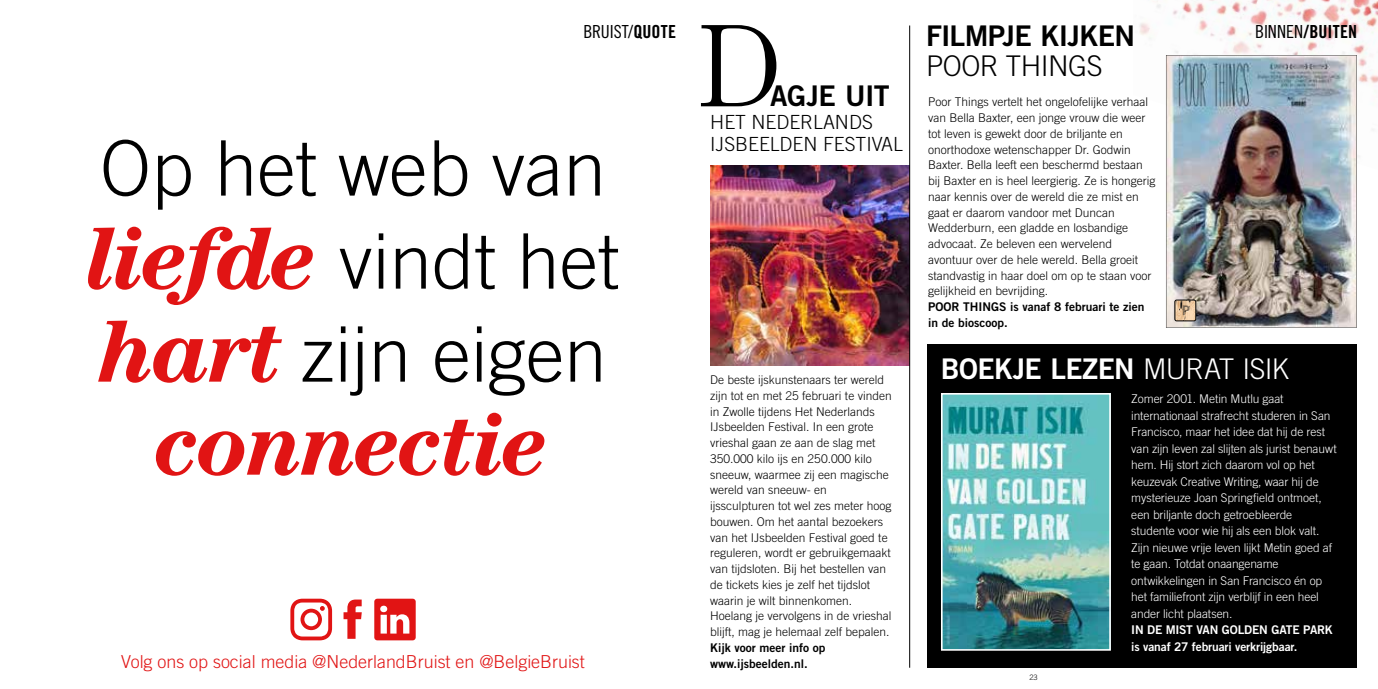
<style>
.page{position:relative;width:1378px;height:689px;background:#fff}
.page>*{position:absolute;margin:0;border:0;box-sizing:border-box;transform-origin:0 0}
.t1{font:300 118.05px "Century Std";color:#000}
.t2{font:italic 700 90px "Century Std";letter-spacing:-.03em;color:#e11414}
.t3{font:300 76.5px/93px "Trade Gothic LT Std";color:#000}
.t4{font:28.5px "Trade Gothic LT Std Bd 2";letter-spacing:-.025em;color:#fff}
.t5{font:28.5px "Trade Gothic LT Std Bd 2";letter-spacing:-.025em;color:#000}
.t6{font:300 28.5px "Trade Gothic LT Std";letter-spacing:-.02em;color:#000}
.t7{font:300 19.5px/22.5px "Trade Gothic LT Std";color:#000}
.t8{font:18px "Trade Gothic LT Std Bd Cn 20";letter-spacing:.01em;color:#000}
.t9{font:18px "Trade Gothic LT Std Cn 18";letter-spacing:-.01em;color:#000}
.t10{font:300 17.85px "Trade Gothic LT Std";color:#e11414}
.t11{font:300 12px/15.8px "Trade Gothic LT Std";color:#000}
.t12{font:300 12px/16.5px "Trade Gothic LT Std";letter-spacing:-.01em;color:#fff}
.t13{font:12px/15.8px "Trade Gothic LT Std Bd 2";color:#000}
.t14{font:12px/16.5px "Trade Gothic LT Std Bd 2";letter-spacing:-.01em;color:#fff}
.t15{font:300 7.5px "Trade Gothic LT Std";color:#000}
.s1{font-family:"Trade Gothic LT Std Bd Cn 20"}
.s2{font-family:"Century Std";font-weight:700;font-style:italic;font-size:90px;color:#e11414}
.s3{font-family:"Trade Gothic LT Std Cn 18"}
.s4{font-family:"Trade Gothic LT Std";font-weight:300}
</style>
<div class="page">
<img style="left:1139px;top:0;width:239px;height:130px">
<img style="left:710px;top:166px;width:199px;height:200px">
<div style="left:927px;top:344px;width:429px;height:324px;background:#000"></div>
<img style="left:1166px;top:55px;width:191px;height:273px">
<img style="left:944px;top:396px;width:164px;height:252px">
<div style="left:941px;top:393px;width:170px;height:258px;border:2px solid #fff"></div>
<hr style="left:909px;top:26px;width:1px;height:642px;background:#000">
<svg style="left:1175px;top:300px;width:21px;height:22px"></svg>
<div style="left:1174px;top:300px;width:22px;height:21px;border:1px solid #000;border-radius:2px"></div>
<svg style="left:343px;top:599px;width:19px;height:40px"></svg>
<svg style="left:290px;top:599px;width:42px;height:41px"></svg>
<svg style="left:374px;top:599px;width:42px;height:41px"></svg>
<h3 class="t9" style="left:583px;top:21px;width:94px">BRUIST/<span class="s1">QUOTE</span></h3>
<h3 class="t3" style="left:87px;top:121px;width:534px">Op het web van <span class="s2">liefde</span> vindt het <span class="s2">hart</span> zijn eigen</h3>
<h2 class="t2" style="left:156px;top:391px;width:395px">connectie</h2>
<h3 class="t10" style="left:121px;top:650px;width:465px">Volg ons op social media @NederlandBruist en @BelgieBruist</h3>
<h1 class="t1" style="left:698px;top:-2px;width:85px">D</h1>
<h3 class="t5" style="left:770px;top:78px;width:121px">AGJE UIT</h3>
<h3 class="t7" style="left:710px;top:110px;width:194px">HET NEDERLANDS<br>IJSBEELDEN FESTIVAL</h3>
<p class="t11" style="left:710px;top:372px;width:183px">De beste ijskunstenaars ter wereld zijn tot en met 25 februari te vinden in Zwolle tijdens Het Nederlands IJsbeelden Festival. In een grote vrieshal gaan ze aan de slag met 350.000 kilo ijs en 250.000 kilo sneeuw, waarmee zij een magische wereld van sneeuw- en ijssculpturen tot wel zes meter hoog bouwen. Om het aantal bezoekers van het IJsbeelden Festival goed te reguleren, wordt er gebruikgemaakt van tijdsloten. Bij het bestellen van de tickets kies je zelf het tijdslot waarin je wilt binnenkomen.<br>Hoelang je vervolgens in de vrieshal blijft, mag je helemaal zelf bepalen.</p>
<p class="t13" style="left:710px;top:639px;width:117px">Kijk voor meer info op www.ijsbeelden.nl.</p>
<h3 class="t5" style="left:926px;top:18px;width:210px">FILMPJE KIJKEN</h3>
<h3 class="t6" style="left:926px;top:49px;width:178px">POOR THINGS</h3>
<p class="t11" style="left:928px;top:94px;width:229px">Poor Things vertelt het ongelofelijke verhaal van Bella Baxter, een jonge vrouw die weer tot leven is gewekt door de briljante en onorthodoxe wetenschapper Dr. Godwin Baxter. Bella leeft een beschermd bestaan bij Baxter en is heel leergierig. Ze is hongerig naar kennis over de wereld die ze mist en gaat er daarom vandoor met Duncan Wedderburn, een gladde en losbandige advocaat. Ze beleven een wervelend avontuur over de hele wereld. Bella groeit standvastig in haar doel om op te staan voor gelijkheid en bevrijding.</p>
<p class="t13" style="left:928px;top:299px;width:218px">POOR THINGS is vanaf 8 februari te zien in de bioscoop.</p>
<h3 class="t8" style="left:1255px;top:21px;width:104px"><span class="s3">BINNEN</span>/BUITEN</h3>
<h3 class="t4" style="left:941px;top:351px;width:350px">BOEKJE LEZEN <span class="s4">MURAT ISIK</span></h3>
<p class="t12" style="left:1131px;top:390px;width:207px">Zomer 2001. Metin Mutlu gaat internationaal strafrecht studeren in San Francisco, maar het idee dat hij de rest van zijn leven zal slijten als jurist benauwt hem. Hij stort zich daarom vol op het keuzevak Creative Writing, waar hij de mysterieuze Joan Springfield ontmoet, een briljante doch getroebleerde studente voor wie hij als een blok valt.<br>Zijn nieuwe vrije leven lijkt Metin goed af te gaan. Totdat onaangename ontwikkelingen in San Francisco én op het familiefront zijn verblijf in een heel ander licht plaatsen.</p>
<p class="t14" style="left:1131px;top:621px;width:203px">IN DE MIST VAN GOLDEN GATE PARK is vanaf 27 februari verkrijgbaar.</p>
<p class="t15" style="left:1029px;top:672px;width:10px">23</p>
</div>
